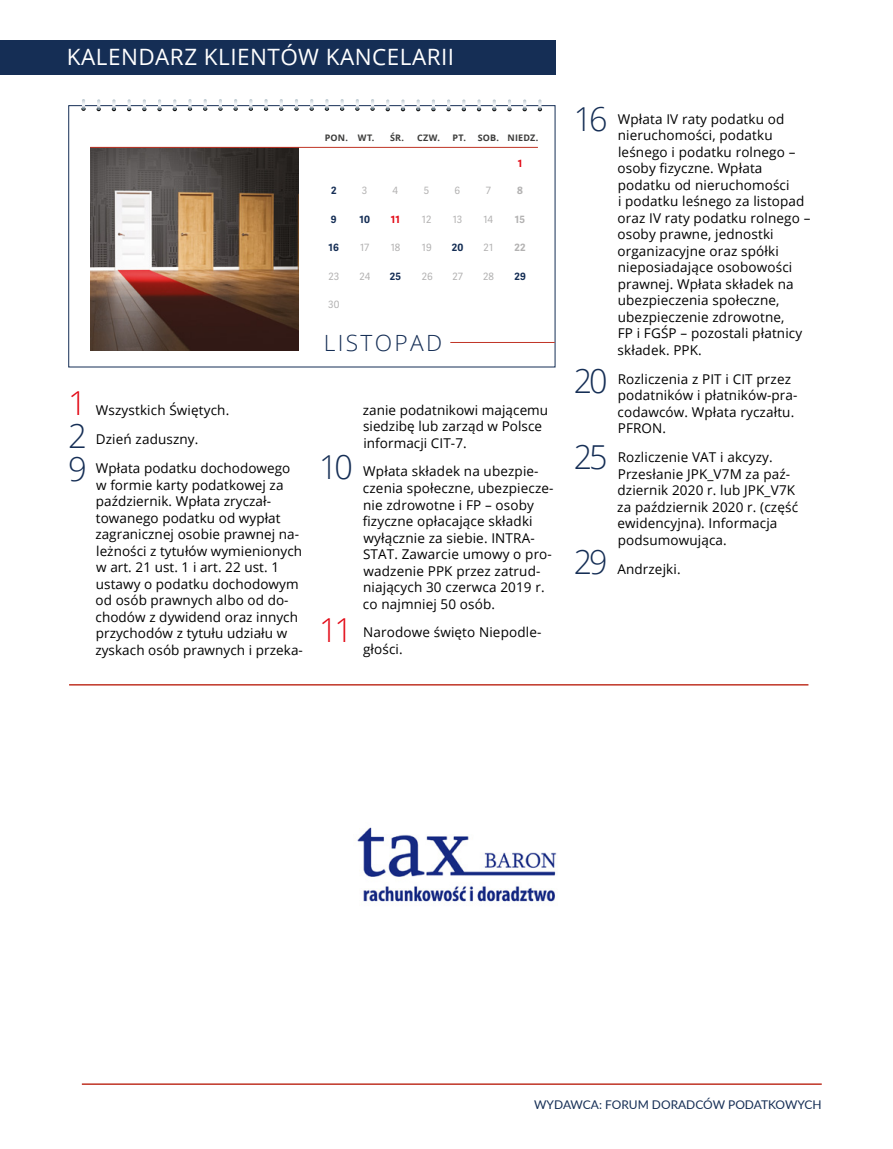
<style>
.page{position:relative;width:893px;height:1149px;background:#fff}
.page>*{position:absolute;margin:0;border:0;box-sizing:border-box;transform-origin:0 0}
.t1{font:300 33px/33px "Open Sans";letter-spacing:-.1em;color:#152e55}
.t2{font:300 33px "Open Sans";color:#e20714}
.t3{font:22.5px "Open Sans";letter-spacing:.02em;color:#fff}
.t4{font:300 22.35px "Open Sans";letter-spacing:.1em;color:#152e55}
.t5{font:13.5px/16.5px "Open Sans";letter-spacing:.01em;color:#000}
.t6{font:12px "Lato";color:#152e55}
.t7{font:10.05px "Adelle Sans";letter-spacing:.01em;color:#b3b2b2}
.t8{font:700 10.05px "Adelle Sans";letter-spacing:.025em;color:#152e55}
.t9{font:700 10.05px "Adelle Sans";color:#b3b2b2}
.t10{font:700 10.05px "Adelle Sans";color:#e20714}
.t11{font:700 9px "Open Sans";letter-spacing:.025em;color:#3c3c3b}
</style>
<div class="page">
<hr style="left:82px;top:1083px;width:740px;height:1px;background:#c03425">
<hr style="left:69px;top:684px;width:739px;height:1px;background:#c03425">
<div style="left:0;top:40px;width:555px;height:34px;background:#152e55"></div>
<div style="left:68px;top:105px;width:487px;height:262px;background:#fff;border:1px solid #152e55"></div>
<svg style="left:97px;top:99px;width:4px;height:12px"></svg>
<svg style="left:81px;top:99px;width:5px;height:12px"></svg>
<svg style="left:112px;top:99px;width:4px;height:12px"></svg>
<svg style="left:127px;top:99px;width:4px;height:12px"></svg>
<svg style="left:142px;top:99px;width:5px;height:12px"></svg>
<svg style="left:157px;top:99px;width:5px;height:12px"></svg>
<svg style="left:173px;top:99px;width:4px;height:12px"></svg>
<svg style="left:188px;top:99px;width:4px;height:12px"></svg>
<svg style="left:203px;top:99px;width:4px;height:12px"></svg>
<svg style="left:218px;top:99px;width:5px;height:12px"></svg>
<svg style="left:233px;top:99px;width:5px;height:12px"></svg>
<svg style="left:249px;top:99px;width:4px;height:12px"></svg>
<svg style="left:264px;top:99px;width:4px;height:12px"></svg>
<svg style="left:279px;top:99px;width:4px;height:12px"></svg>
<svg style="left:386px;top:99px;width:4px;height:12px"></svg>
<svg style="left:294px;top:99px;width:5px;height:12px"></svg>
<svg style="left:401px;top:99px;width:4px;height:12px"></svg>
<svg style="left:310px;top:99px;width:4px;height:12px"></svg>
<svg style="left:416px;top:99px;width:4px;height:12px"></svg>
<svg style="left:325px;top:99px;width:4px;height:12px"></svg>
<svg style="left:431px;top:99px;width:5px;height:12px"></svg>
<svg style="left:492px;top:99px;width:4px;height:12px"></svg>
<svg style="left:340px;top:99px;width:4px;height:12px"></svg>
<svg style="left:446px;top:99px;width:5px;height:12px"></svg>
<svg style="left:507px;top:99px;width:5px;height:12px"></svg>
<svg style="left:355px;top:99px;width:4px;height:12px"></svg>
<svg style="left:462px;top:99px;width:4px;height:12px"></svg>
<svg style="left:522px;top:99px;width:5px;height:12px"></svg>
<svg style="left:370px;top:99px;width:5px;height:12px"></svg>
<svg style="left:477px;top:99px;width:4px;height:12px"></svg>
<svg style="left:538px;top:99px;width:4px;height:12px"></svg>
<img style="left:90px;top:148px;width:209px;height:202px">
<hr style="left:90px;top:147px;width:448px;height:1px;background:#c03425">
<hr style="left:450px;top:342px;width:105px;height:1px;background:#c03425">
<img style="left:357px;top:827px;width:200px;height:75px">
<h2 class="t3" style="left:67px;top:41px;width:389px">KALENDARZ KLIENTÓW KANCELARII</h2>
<p class="t11" style="left:325px;top:131px;width:51px">PON. WT.</p>
<p class="t11" style="left:390px;top:131px;width:52px">ŚR. CZW.</p>
<p class="t11" style="left:452px;top:131px;width:88px">PT. SOB. NIEDZ.</p>
<h1 class="t2" style="left:68px;top:380px;width:20px">1</h1>
<h1 class="t1" style="left:68px;top:418px;width:20px">2<br>9</h1>
<p class="t5" style="left:96px;top:394px;width:196px;line-height:29.2px">Wszystkich Świętych.<br>Dzień zaduszny.<br>Wpłata podatku dochodowego</p>
<p class="t5" style="left:95px;top:476px;width:209px">w formie karty podatkowej za październik. Wpłata zryczał&shy;towanego podatku od wypłat zagranicznej osobie prawnej na&shy;leżności z tytułów wymienionych w art. 21 ust. 1 i art. 22 ust. 1 ustawy o podatku dochodowym od osób prawnych albo od do&shy;chodów z dywidend oraz innych przychodów z tytułu udziału w zyskach osób prawnych i przeka-</p>
<p class="t7" style="left:362px;top:183px;width:7px">3</p>
<p class="t8" style="left:359px;top:211px;width:12px">10</p>
<p class="t7" style="left:360px;top:240px;width:11px">17</p>
<p class="t7" style="left:359px;top:269px;width:12px">24</p>
<p class="t8" style="left:331px;top:183px;width:7px">2</p>
<p class="t7" style="left:455px;top:183px;width:7px">6</p>
<p class="t8" style="left:331px;top:211px;width:7px">9</p>
<p class="t8" style="left:329px;top:240px;width:12px">16</p>
<p class="t7" style="left:328px;top:269px;width:12px">23</p>
<p class="t7" style="left:328px;top:297px;width:13px">30</p>
<p class="t7" style="left:486px;top:183px;width:7px">7</p>
<p class="t7" style="left:483px;top:212px;width:11px">14</p>
<p class="t7" style="left:484px;top:240px;width:11px">21</p>
<p class="t7" style="left:424px;top:183px;width:7px">5</p>
<p class="t7" style="left:422px;top:212px;width:11px">12</p>
<p class="t7" style="left:422px;top:240px;width:11px">19</p>
<p class="t7" style="left:422px;top:269px;width:13px">26</p>
<p class="t7" style="left:393px;top:183px;width:7px">4</p>
<p class="t10" style="left:391px;top:211px;width:10px">11</p>
<p class="t7" style="left:391px;top:240px;width:11px">18</p>
<p class="t8" style="left:390px;top:269px;width:13px">25</p>
<p class="t7" style="left:453px;top:212px;width:11px">13</p>
<p class="t8" style="left:452px;top:240px;width:13px">20</p>
<p class="t7" style="left:452px;top:269px;width:12px">27</p>
<p class="t7" style="left:483px;top:269px;width:12px">28</p>
<h3 class="t4" style="left:324px;top:327px;width:120px">LISTOPAD</h3>
<p class="t10" style="left:518px;top:156px;width:6px">1</p>
<p class="t9" style="left:517px;top:183px;width:7px">8</p>
<p class="t9" style="left:515px;top:211px;width:12px">15</p>
<p class="t9" style="left:515px;top:240px;width:13px">22</p>
<p class="t8" style="left:514px;top:268px;width:13px">29</p>
<h1 class="t1" style="left:319px;top:450px;width:35px">10</h1>
<h1 class="t2" style="left:319px;top:607px;width:35px">11</h1>
<p class="t5" style="left:363px;top:401px;width:187px">zanie podatnikowi mającemu siedzibę lub zarząd w Polsce informacji CIT-7.</p>
<p class="t5" style="left:363px;top:463px;width:192px">Wpłata składek na ubezpie&shy;czenia społeczne, ubezpiecze&shy;nie zdrowotne i FP – osoby fizyczne opłacające składki wyłącznie za siebie. INTRA-<br>STAT. Zawarcie umowy o pro&shy;wadzenie PPK przez zatrud&shy;niających 30 czerwca 2019 r. co najmniej 50 osób.</p>
<p class="t5" style="left:363px;top:623px;width:180px">Narodowe święto Niepodle&shy;głości.</p>
<h1 class="t1" style="left:574px;top:102px;width:35px">16</h1>
<h1 class="t1" style="left:574px;top:363px;width:35px">20</h1>
<h1 class="t1" style="left:574px;top:439px;width:35px">25</h1>
<h1 class="t1" style="left:574px;top:544px;width:35px">29</h1>
<p class="t5" style="left:617px;top:110px;width:194px">Wpłata IV raty podatku od nieruchomości, podatku leśnego i podatku rolnego – osoby fizyczne. Wpłata podatku od nieruchomości<br>i podatku leśnego za listopad oraz IV raty podatku rolnego – osoby prawne, jednostki organizacyjne oraz spółki nieposiadające osobowości prawnej. Wpłata składek na ubezpieczenia społeczne, ubezpieczenie zdrowotne,<br>FP i FGŚP – pozostali płatnicy składek. PPK.</p>
<p class="t5" style="left:617px;top:370px;width:182px">Rozliczenia z PIT i CIT przez podatników i płatników-pra&shy;codawców. Wpłata ryczałtu.<br>PFRON.</p>
<p class="t5" style="left:617px;top:448px;width:182px">Rozliczenie VAT i akcyzy.<br>Przesłanie JPK_V7M za paź&shy;dziernik 2020 r. lub JPK_V7K za październik 2020 r. (część ewidencyjna). Informacja podsumowująca.</p>
<p class="t5" style="left:617px;top:560px;width:65px">Andrzejki.</p>
<p class="t6" style="left:534px;top:1095px;width:289px">WYDAWCA: FORUM DORADCÓW PODATKOWYCH</p>
</div>
